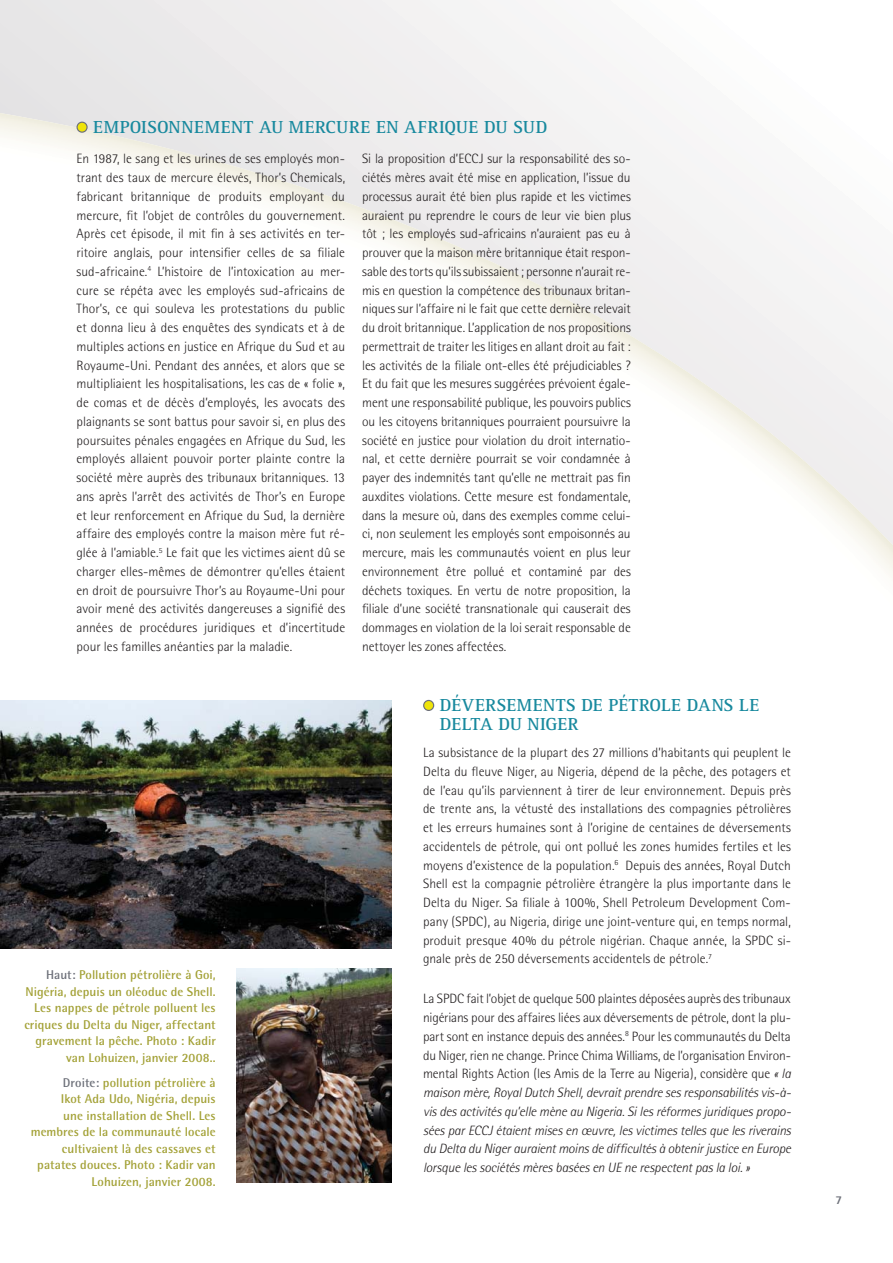
<style>
.page{position:relative;width:893px;height:1263px;background:#fff}
.page>*{position:absolute;margin:0;border:0;box-sizing:border-box;transform-origin:0 0}
.t1{font:700 18px/18.8px "Rotis Serif";letter-spacing:.02em;color:#18899e}
.t2{font:300 13.5px/18.8px "Rotis Semi Sans";color:#231f20;text-align:justify}
.t3{font:italic 300 13.5px/18.8px "Rotis Semi Sans";letter-spacing:-.015em;color:#231f20;text-align:justify}
.t4{font:700 12.75px/16.5px "Rotis Semi Sans";letter-spacing:.005em;color:#a3a136;text-align:right}
.t5{font:800 12px "Rotis Sans Serif";color:#6d7079}
.s1{color:#6d7079}
.s2{font-style:normal}
</style>
<div class="page">
<svg style="left:0;top:0;width:613px;height:113px"></svg>
<div style="left:423px;top:700px;width:11px;height:11px;background:#74777a;border-radius:50%"></div>
<div style="left:424px;top:701px;width:9px;height:9px;background:#efe40a;border-radius:50%"></div>
<img style="left:0;top:700px;width:391px;height:248px">
<img style="left:237px;top:968px;width:154px;height:214px">
<svg style="left:76px;top:122px;width:12px;height:11px"></svg>
<div style="left:78px;top:123px;width:8px;height:9px;background:#efe40a;border-radius:50%"></div>
<h1 class="t1" style="left:93px;top:119px;width:456px">EMPOISONNEMENT AU MERCURE EN AFRIQUE DU SUD</h1>
<p class="t2" style="left:76px;top:151px;width:270px">En 1987, le sang et les urines de ses employés mon&shy;trant des taux de mercure élevés, Thor’s Chemicals, fabricant britannique de produits employant du mercure, fit l’objet de contrôles du gouvernement.<br>Après cet épisode, il mit fin à ses activités en ter&shy;ritoire anglais, pour intensifier celles de sa filiale sud-africaine.<sup>4</sup> L’histoire de l’intoxication au mer&shy;cure se répéta avec les employés sud-africains de Thor’s, ce qui souleva les protestations du public et donna lieu à des enquêtes des syndicats et à de multiples actions en justice en Afrique du Sud et au Royaume-Uni. Pendant des années, et alors que se multipliaient les hospitalisations, les cas de « folie », de comas et de décès d’employés, les avocats des plaignants se sont battus pour savoir si, en plus des poursuites pénales engagées en Afrique du Sud, les employés allaient pouvoir porter plainte contre la société mère auprès des tribunaux britanniques. 13 ans après l’arrêt des activités de Thor’s en Europe et leur renforcement en Afrique du Sud, la dernière affaire des employés contre la maison mère fut ré&shy;glée à l’amiable.<sup>5</sup> Le fait que les victimes aient dû se charger elles-mêmes de démontrer qu’elles étaient en droit de poursuivre Thor’s au Royaume-Uni pour avoir mené des activités dangereuses a signifié des années de procédures juridiques et d’incertitude pour les familles anéanties par la maladie.</p>
<p class="t2" style="left:362px;top:151px;width:270px">Si la proposition d’ECCJ sur la responsabilité des so&shy;ciétés mères avait été mise en application, l’issue du processus aurait été bien plus rapide et les victimes auraient pu reprendre le cours de leur vie bien plus tôt ; les employés sud-africains n’auraient pas eu à prouver que la maison mère britannique était respon&shy;sable des torts qu’ils subissaient ; personne n’aurait re&shy;mis en question la compétence des tribunaux britan&shy;niques sur l’affaire ni le fait que cette dernière relevait du droit britannique. L’application de nos propositions permettrait de traiter les litiges en allant droit au fait : les activités de la filiale ont-elles été préjudiciables ?<br>Et du fait que les mesures suggérées prévoient égale&shy;ment une responsabilité publique, les pouvoirs publics ou les citoyens britanniques pourraient poursuivre la société en justice pour violation du droit internatio&shy;nal, et cette dernière pourrait se voir condamnée à payer des indemnités tant qu’elle ne mettrait pas fin auxdites violations. Cette mesure est fondamentale, dans la mesure où, dans des exemples comme celui&shy;ci, non seulement les employés sont empoisonnés au mercure, mais les communautés voient en plus leur environnement être pollué et contaminé par des déchets toxiques. En vertu de notre proposition, la filiale d’une société transnationale qui causerait des dommages en violation de la loi serait responsable de nettoyer les zones affectées.</p>
<p class="t4" style="left:24px;top:968px;width:193px"><span class="s1">Haut:</span> Pollution pétrolière à Goi, Nigéria, depuis un oléoduc de Shell.<br>Les nappes de pétrole polluent les criques du Delta du Niger, affectant gravement la pêche. Photo : Kadir van Lohuizen, janvier 2008..</p>
<p class="t4" style="left:31px;top:1075px;width:187px"><span class="s1">Droite:</span> pollution pétrolière à<br>Ikot Ada Udo, Nigéria, depuis<br>une installation de Shell. Les membres de la communauté locale cultivaient là des cassaves et patates douces. Photo : Kadir van<br>Lohuizen, janvier 2008.</p>
<h1 class="t1" style="left:440px;top:697px;width:321px">DÉVERSEMENTS DE PÉTROLE DANS LE<br>DELTA DU NIGER</h1>
<p class="t2" style="left:423px;top:744px;width:369px">La subsistance de la plupart des 27 millions d’habitants qui peuplent le Delta du fleuve Niger, au Nigeria, dépend de la pêche, des potagers et de l’eau qu’ils parviennent à tirer de leur environnement. Depuis près de trente ans, la vétusté des installations des compagnies pétrolières et les erreurs humaines sont à l’origine de centaines de déversements accidentels de pétrole, qui ont pollué les zones humides fertiles et les moyens d’existence de la population.<sup>6</sup> Depuis des années, Royal Dutch Shell est la compagnie pétrolière étrangère la plus importante dans le Delta du Niger. Sa filiale à 100%, Shell Petroleum Development Com&shy;pany (SPDC), au Nigeria, dirige une joint-venture qui, en temps normal, produit presque 40% du pétrole nigérian. Chaque année, la SPDC si&shy;gnale près de 250 déversements accidentels de pétrole.<sup>7</sup></p>
<p class="t3" style="left:423px;top:991px;width:369px"><span class="s2">La SPDC fait l’objet de quelque 500 plaintes déposées auprès des tribunaux nigérians pour des affaires liées aux déversements de pétrole, dont la plu&shy;part sont en instance depuis des années.</span><sup>8</sup> <span class="s2">Pour les communautés du Delta du Niger, rien ne change. Prince Chima Williams, de l’organisation Environ&shy;mental Rights Action (les Amis de la Terre au Nigeria), considère que</span> « la maison mère, Royal Dutch Shell, devrait prendre ses responsabilités vis-à&shy;vis des activités qu’elle mène au Nigeria. Si les réformes juridiques propo&shy;sées par ECCJ étaient mises en œuvre, les victimes telles que les riverains du Delta du Niger auraient moins de difficultés à obtenir justice en Europe lorsque les sociétés mères basées en UE ne respectent pas la loi. »</p>
<p class="t5" style="left:835px;top:1196px;width:8px">7</p>
</div>
